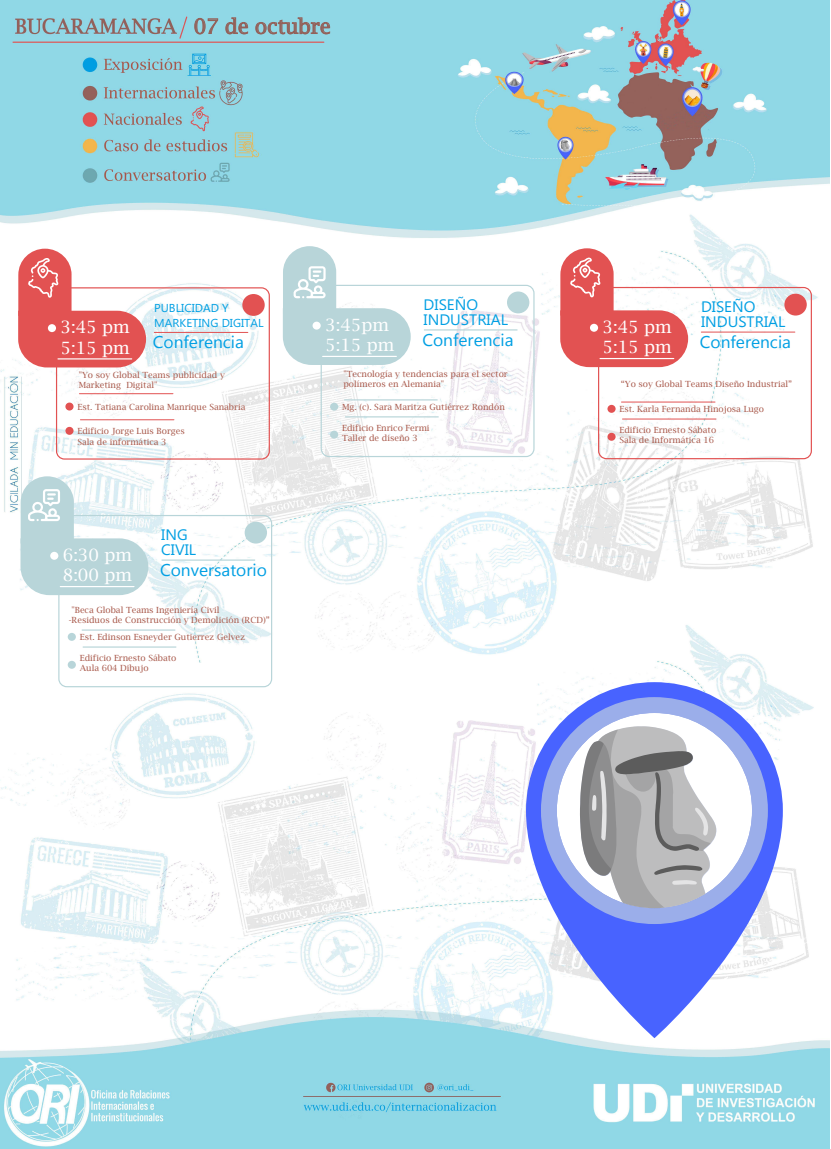
<style>
.page{position:relative;width:831px;height:1149px;background:#fff}
.page>*{position:absolute;margin:0;border:0;box-sizing:border-box;transform-origin:0 0}
.t1{font:20.4px "Lucida Bright";color:#93615a}
.t2{font:16.98px/20.4px "Lucida Bright";color:#fff}
.t3{font:16.98px "Microsoft New Tai Lue";color:#009fe3}
.t4{font:15.18px/14.5px "Microsoft Phags Pa";color:#009fe3}
.t5{font:11.52px/14.5px "Microsoft Phags Pa";color:#009fe3}
.t6{font:8.49px/10.2px "Lucida Bright";color:#a8584a}
</style>
<div class="page">
<img style="left:0;top:0;width:829px;height:1149px">
<svg style="left:194px;top:18px;width:24px;height:16px"></svg>
<svg style="left:225px;top:17px;width:23px;height:17px"></svg>
<svg style="left:255px;top:17px;width:75px;height:17px"></svg>
<div style="left:321px;top:285px;width:214px;height:172px;border:1px solid #b8d5d9;border-radius:8px"></div>
<hr style="left:424px;top:329px;width:93px;height:2px;background:#b8d5d9">
<hr style="left:345px;top:416px;width:94px;height:1px;background:#b8d5d9">
<hr style="left:344px;top:399px;width:94px;height:2px;background:#b8d5d9">
<div style="left:330px;top:431px;width:8px;height:8px;background:#b8d5d9;border-radius:50%"></div>
<div style="left:330px;top:403px;width:8px;height:8px;background:#b8d5d9;border-radius:50%"></div>
<div style="left:507px;top:292px;width:22px;height:21px;background:#b8d5d9;border-radius:50%"></div>
<div style="left:598px;top:287px;width:214px;height:172px;border:1px solid #e25252;border-radius:8px"></div>
<hr style="left:701px;top:332px;width:94px;height:1px;background:#e25252">
<hr style="left:622px;top:419px;width:94px;height:1px;background:#e25252">
<hr style="left:621px;top:402px;width:94px;height:1px;background:#e25252">
<div style="left:607px;top:433px;width:9px;height:8px;background:#e25252;border-radius:50%"></div>
<div style="left:607px;top:405px;width:9px;height:8px;background:#e25252;border-radius:50%"></div>
<div style="left:784px;top:294px;width:23px;height:22px;background:#e25252;border-radius:50%"></div>
<svg style="left:560px;top:248px;width:128px;height:119px"></svg>
<div style="left:56px;top:287px;width:214px;height:173px;border:1px solid #e25252;border-radius:8px"></div>
<hr style="left:154px;top:332px;width:94px;height:1px;background:#e25252">
<hr style="left:80px;top:419px;width:94px;height:1px;background:#e25252">
<hr style="left:79px;top:393px;width:94px;height:1px;background:#e25252">
<div style="left:65px;top:427px;width:9px;height:8px;background:#e25252;border-radius:50%"></div>
<div style="left:65px;top:403px;width:9px;height:8px;background:#e25252;border-radius:50%"></div>
<div style="left:242px;top:294px;width:23px;height:22px;background:#e25252;border-radius:50%"></div>
<svg style="left:18px;top:249px;width:128px;height:118px"></svg>
<svg style="left:526px;top:682px;width:257px;height:356px;fill:#4863ff"></svg>
<div style="left:541px;top:697px;width:227px;height:227px;background:#9baeea;border-radius:50%"></div>
<div style="left:557px;top:713px;width:195px;height:195px;background:#fff;border-radius:50%"></div>
<svg style="left:580px;top:726px;width:137px;height:182px"></svg>
<div style="left:58px;top:515px;width:214px;height:172px;border:1px solid #b8d5d9;border-radius:8px"></div>
<hr style="left:162px;top:560px;width:93px;height:1px;background:#b8d5d9">
<hr style="left:83px;top:646px;width:93px;height:2px;background:#b8d5d9">
<hr style="left:82px;top:629px;width:93px;height:2px;background:#b8d5d9">
<div style="left:68px;top:661px;width:8px;height:8px;background:#b8d5d9;border-radius:50%"></div>
<div style="left:68px;top:633px;width:8px;height:8px;background:#b8d5d9;border-radius:50%"></div>
<div style="left:245px;top:522px;width:22px;height:22px;background:#b8d5d9;border-radius:50%"></div>
<svg style="left:21px;top:476px;width:127px;height:119px"></svg>
<svg style="left:283px;top:246px;width:128px;height:119px"></svg>
<h1 class="t1" style="left:194px;top:15px;width:138px">07 de octubre</h1>
<h2 class="t2" style="left:61px;top:317px;width:71px">3:45 pm<br>5:15 pm</h2>
<h3 class="t5" style="left:154px;top:301px;width:111px">PUBLICIDAD Y<br>MARKETING DIGITAL</h3>
<h2 class="t3" style="left:153px;top:332px;width:93px">Conferencia</h2>
<p class="t6" style="left:79px;top:370px;width:148px">"Yo soy Global Teams publicidad y<br>Marketing Digital"</p>
<p class="t6" style="left:77px;top:426px;width:109px">Edificio Jorge Luis Borges<br>Sala de informática 3</p>
<p class="t6" style="left:77px;top:402px;width:170px">Est. Tatiana Carolina Manrique Sanabria</p>
<h2 class="t2" style="left:63px;top:545px;width:71px">6:30 pm<br>8:00 pm</h2>
<h3 class="t4" style="left:161px;top:527px;width:36px">ING<br>CIVIL</h3>
<h2 class="t3" style="left:160px;top:560px;width:108px">Conversatorio</h2>
<p class="t6" style="left:69px;top:605px;width:203px;text-indent:3px">"Beca Global Teams Ingeniería Civil<br>-Residuos de Construcción y Demolición (RCD)”</p>
<p class="t6" style="left:80px;top:653px;width:98px">Edificio Ernesto Sábato<br>Aula 604 Dibujo</p>
<p class="t6" style="left:80px;top:632px;width:167px">Est. Edinson Esneyder Gutierrez Gelvez</p>
<h2 class="t2" style="left:325px;top:315px;width:71px">3:45pm<br>5:15 pm</h2>
<h3 class="t4" style="left:424px;top:297px;width:86px">DISEÑO<br>INDUSTRIAL</h3>
<h2 class="t3" style="left:422px;top:330px;width:93px">Conferencia</h2>
<p class="t6" style="left:343px;top:369px;width:166px">"Tecnología y tendencias para el sector polímeros en Alemania"</p>
<p class="t6" style="left:342px;top:423px;width:89px">Edificio Enrico Fermi<br>Taller de diseño 3</p>
<p class="t6" style="left:342px;top:402px;width:164px">Mg. (c). Sara Maritza Gutiérrez Rondón</p>
<h2 class="t2" style="left:603px;top:317px;width:71px">3:45 pm<br>5:15 pm</h2>
<h3 class="t4" style="left:701px;top:299px;width:86px">DISEÑO<br>INDUSTRIAL</h3>
<h2 class="t3" style="left:700px;top:332px;width:93px">Conferencia</h2>
<p class="t6" style="left:621px;top:379px;width:173px">“Yo soy Global Teams Diseño Industrial”</p>
<p class="t6" style="left:620px;top:425px;width:98px">Edificio Ernesto Sábato<br>Sala de Informática 16</p>
<p class="t6" style="left:620px;top:404px;width:146px">Est. Karla Fernanda Hinojosa Lugo</p>
</div>
